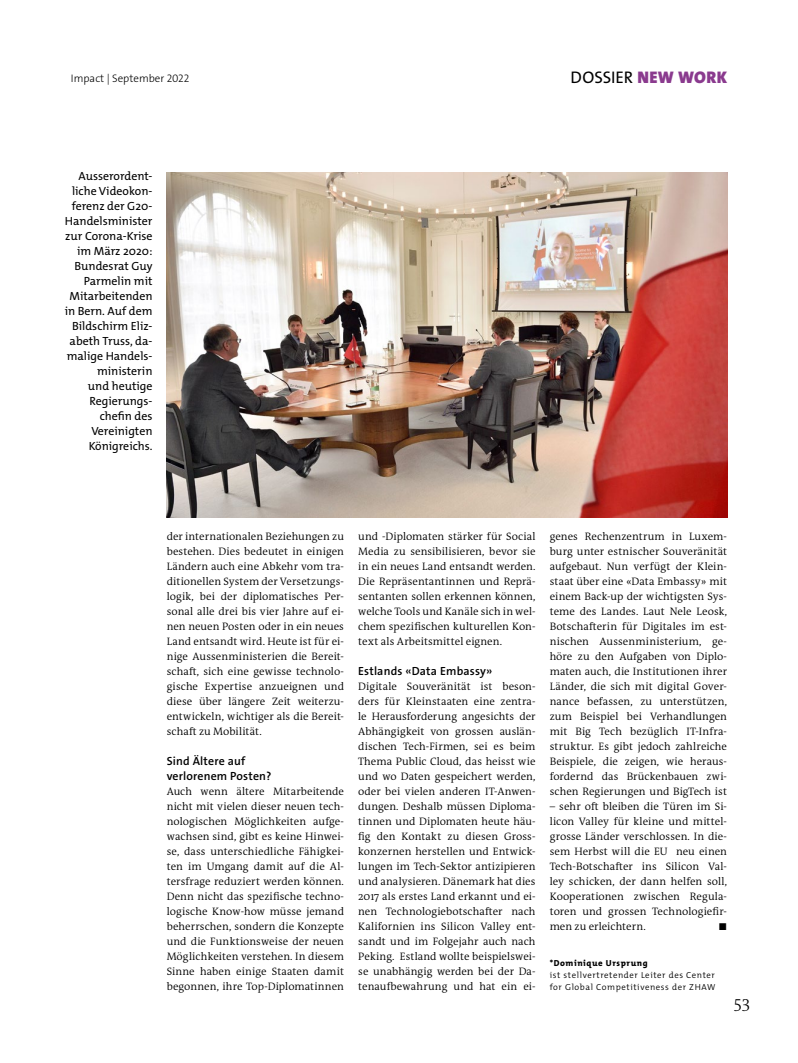
<style>
.page{position:relative;width:798px;height:1063px;background:#fff}
.page>*{position:absolute;margin:0;border:0;box-sizing:border-box;transform-origin:0 0}
.t1{font:300 17.5px "The Antiqua B W3";color:#000}
.t2{font:16.88px "The Sans Os F";color:#000}
.t3{font:11.88px/15px "The Mix Os F";color:#000;text-align:right}
.t4{font:600 11.88px/15px "The Sans Os F";letter-spacing:.015em;color:#000}
.t5{font:11px "The Sans Os F Light 3";color:#000}
.t6{font:300 10.88px/15px "The Antiqua B W4";letter-spacing:.005em;color:#000;text-align:justify}
.t7{font:800 10px "The Mix Os F";color:#000}
.t8{font:300 8.75px/11.9px "The Mix Os F";letter-spacing:.07em;color:#000}
.t9{font:800 8.75px "The Mix Os F";letter-spacing:.07em;color:#000}
.s1{font-weight:900;color:#8a3a8e}
</style>
<div class="page">
<img style="left:167px;top:172px;width:559px;height:345px">
<p class="t5" style="left:71px;top:72px;width:120px">Impact | September 2022</p>
<h2 class="t2" style="left:570px;top:67px;width:158px">DOSSIER <span class="s1">NEW WORK</span></h2>
<p class="t3" style="left:65px;top:168px;width:89px">Ausserordent&shy;liche Videokon&shy;ferenz der G20-<br>Handelsminister zur Corona-Krise im März 2020:<br>Bundesrat Guy<br>Parmelin mit<br>Mitarbeitenden in Bern. Auf dem<br>Bildschirm Eliz&shy;abeth Truss, da&shy;malige Handels&shy;ministerin<br>und heutige<br>Regierungs&shy;chefin des<br>Vereinigten<br>Königreichs.</p>
<p class="t6" style="left:167px;top:529px;width:179px">der internationalen Beziehungen zu bestehen. Dies bedeutet in einigen Ländern auch eine Abkehr vom tra&shy;ditionellen System der Versetzungs&shy;logik, bei der diplomatisches Per&shy;sonal alle drei bis vier Jahre auf ei&shy;nen neuen Posten oder in ein neues Land entsandt wird. Heute ist für ei&shy;nige Aussenministerien die Bereit&shy;schaft, sich eine gewisse technolo&shy;gische Expertise anzueignen und diese über längere Zeit weiterzu&shy;entwickeln, wichtiger als die Bereit&shy;schaft zu Mobilität.</p>
<p class="t4" style="left:167px;top:754px;width:106px">Sind Ältere auf verlorenem Posten?</p>
<p class="t6" style="left:167px;top:784px;width:179px">Auch wenn ältere Mitarbeitende nicht mit vielen dieser neuen tech&shy;nologischen Möglichkeiten aufge&shy;wachsen sind, gibt es keine Hinwei&shy;se, dass unterschiedliche Fähigkei&shy;ten im Umgang damit auf die Al&shy;tersfrage reduziert werden können.<br>Denn nicht das spezifische techno&shy;logische Know-how müsse jemand beherrschen, sondern die Konzepte und die Funktionsweise der neuen Möglichkeiten verstehen. In diesem Sinne haben einige Staaten damit begonnen, ihre Top-Diplomatinnen</p>
<p class="t6" style="left:358px;top:529px;width:179px">und -Diplomaten stärker für Social Media zu sensibilisieren, bevor sie in ein neues Land entsandt werden.<br>Die Repräsentantinnen und Reprä&shy;sentanten sollen erkennen können, welche Tools und Kanäle sich in wel&shy;chem spezifischen kulturellen Kon&shy;text als Arbeitsmittel eignen.</p>
<p class="t4" style="left:358px;top:664px;width:136px">Estlands «Data Embassy»</p>
<p class="t6" style="left:358px;top:679px;width:179px">Digitale Souveränität ist beson&shy;ders für Kleinstaaten eine zentra&shy;le Herausforderung angesichts der Abhängigkeit von grossen auslän&shy;dischen Tech-Firmen, sei es beim Thema Public Cloud, das heisst wie und wo Daten gespeichert werden, oder bei vielen anderen IT-Anwen&shy;dungen. Deshalb müssen Diploma&shy;tinnen und Diplomaten heute häu&shy;fig den Kontakt zu diesen Gross&shy;konzernen herstellen und Entwick&shy;lungen im Tech-Sektor antizipieren und analysieren. Dänemark hat dies 2017 als erstes Land erkannt und ei&shy;nen Technologiebotschafter nach Kalifornien ins Silicon Valley ent&shy;sandt und im Folgejahr auch nach Peking. Estland wollte beispielswei&shy;se unabhängig werden bei der Da&shy;tenaufbewahrung und hat ein ei-</p>
<p class="t6" style="left:549px;top:529px;width:179px">genes Rechenzentrum in Luxem&shy;burg unter estnischer Souveränität aufgebaut. Nun verfügt der Klein&shy;staat über eine «Data Embassy» mit einem Back-up der wichtigsten Sys&shy;teme des Landes. Laut Nele Leosk, Botschafterin für Digitales im est&shy;nischen Aussenministerium, ge&shy;höre zu den Aufgaben von Diplo&shy;maten auch, die Institutionen ihrer Länder, die sich mit digital Gover&shy;nance befassen, zu unterstützen, zum Beispiel bei Verhandlungen mit Big Tech bezüglich IT-Infra&shy;struktur. Es gibt jedoch zahlreiche Beispiele, die zeigen, wie heraus&shy;fordernd das Brückenbauen zwi&shy;schen Regierungen und BigTech ist</p>
<p class="t6" style="left:549px;top:799px;width:179px">– sehr oft bleiben die Türen im Si&shy;licon Valley für kleine und mittel&shy;grosse Länder verschlossen. In die&shy;sem Herbst will die EU neu einen Tech-Botschafter ins Silicon Val&shy;ley schicken, der dann helfen soll, Kooperationen zwischen Regula&shy;toren und grossen Technologiefir&shy;men zu erleichtern.</p>
<p class="t7" style="left:718px;top:920px;width:10px">◼</p>
<p class="t9" style="left:549px;top:958px;width:99px">*Dominique Ursprung</p>
<p class="t8" style="left:549px;top:969px;width:167px">ist stellvertretender Leiter des Center for Global Competitiveness der ZHAW</p>
<h1 class="t1" style="left:733px;top:994px;width:18px">53</h1>
</div>
